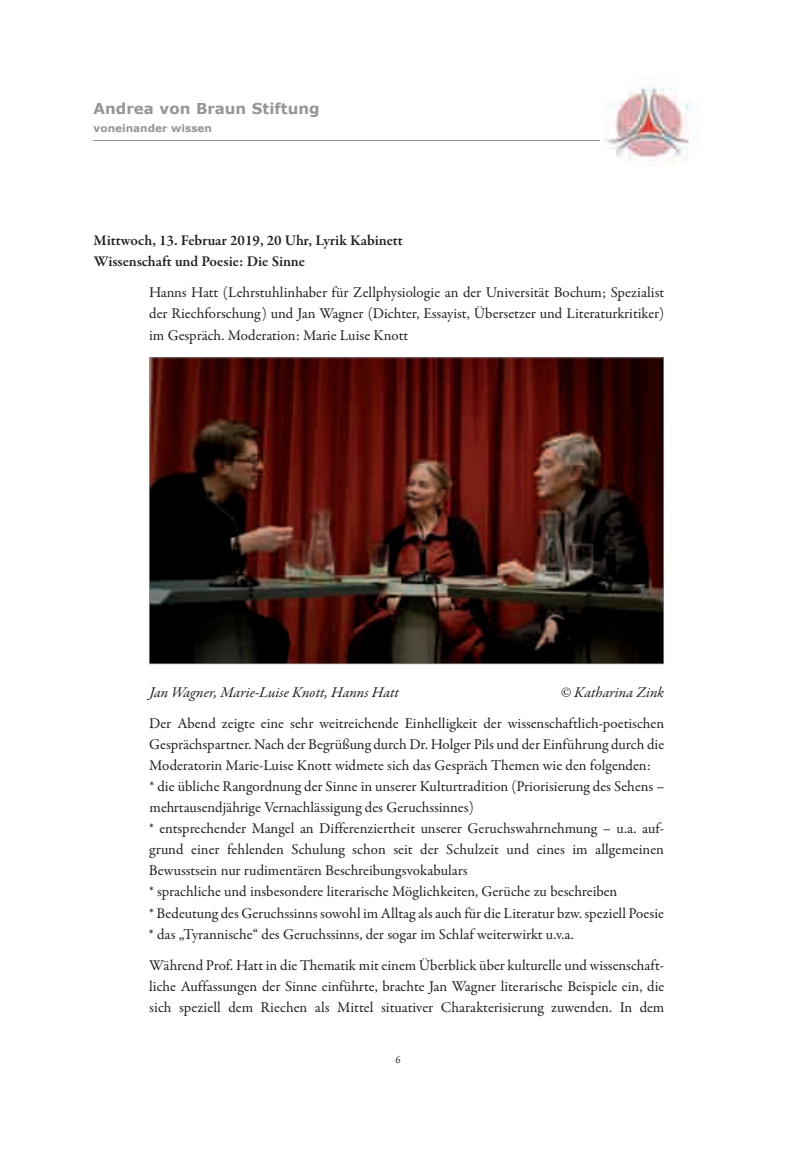
<style>
.page{position:relative;width:796px;height:1149px;background:#fff}
.page>*{position:absolute;margin:0;border:0;box-sizing:border-box;transform-origin:0 0}
.t1{font:15px/21px "Garamond Premr Pro";color:#231f20;text-align:justify}
.t2{font:600 15px/21px "Garamond Premr Pro";letter-spacing:-.005em;color:#231f20}
.t3{font:italic 15px "Garamond Premr Pro";letter-spacing:-.005em;color:#231f20}
.t4{font:700 15px "Verdana";color:#95969a}
.t5{font:700 10.5px "Verdana";color:#95969a}
.t6{font:10.5px "Garamond Premr Pro";color:#231f20}
</style>
<div class="page">
<img style="left:604px;top:86px;width:88px;height:79px">
<hr style="left:94px;top:140px;width:506px;height:1px;background:#95969a">
<img style="left:149px;top:357px;width:514px;height:307px">
<p class="t4" style="left:94px;top:98px;width:227px">Andrea von Braun Stiftung</p>
<p class="t5" style="left:94px;top:121px;width:120px">voneinander wissen</p>
<p class="t2" style="left:94px;top:231px;width:310px">Mittwoch, 13. Februar 2019, 20 Uhr, Lyrik Kabinett<br>Wissenschaft und Poesie: Die Sinne</p>
<p class="t1" style="left:149px;top:283px;width:516px">Hanns Hatt (Lehrstuhlinhaber für Zellphysiologie an der Universität Bochum; Spezialist der Riechforschung) und Jan Wagner (Dichter, Essayist, Übersetzer und Literaturkritiker) im Gespräch. Moderation: Marie Luise Knott</p>
<p class="t3" style="left:149px;top:686px;width:251px">Jan Wagner, Marie-Luise Knott, Hanns Hatt</p>
<p class="t3" style="left:560px;top:686px;width:105px">© Katharina Zink</p>
<p class="t1" style="left:149px;top:714px;width:517px;text-align:left">Der Abend zeigte eine sehr weitreichende Einhelligkeit der wissenschaftlich-poetischen Gesprächspartner. Nach der Begrüßung durch Dr. Holger Pils und der Einführung durch die Moderatorin Marie-Luise Knott widmete sich das Gespräch Themen wie den folgenden:<br>* die übliche Rangordnung der Sinne in unserer Kulturtradition (Priorisierung des Sehens – mehrtausendjährige Vernachlässigung des Geruchssinnes)<br>* entsprechender Mangel an Differenziertheit unserer Geruchswahrnehmung – u.a. auf&shy;grund einer fehlenden Schulung schon seit der Schulzeit und eines im allgemeinen Bewusstsein nur rudimentären Beschreibungsvokabulars<br>* sprachliche und insbesondere literarische Möglichkeiten, Gerüche zu beschreiben<br>* Bedeutung des Geruchssinns sowohl im Alltag als auch für die Literatur bzw. speziell Poesie * das „Tyrannische“ des Geruchssinns, der sogar im Schlaf weiterwirkt u.v.a.</p>
<p class="t1" style="left:149px;top:955px;width:516px">Während Prof. Hatt in die Thematik mit einem Überblick über kulturelle und wissenschaft&shy;liche Auffassungen der Sinne einführte, brachte Jan Wagner literarische Beispiele ein, die sich speziell dem Riechen als Mittel situativer Charakterisierung zuwenden. In dem</p>
<p class="t6" style="left:395px;top:1055px;width:7px">6</p>
</div>
